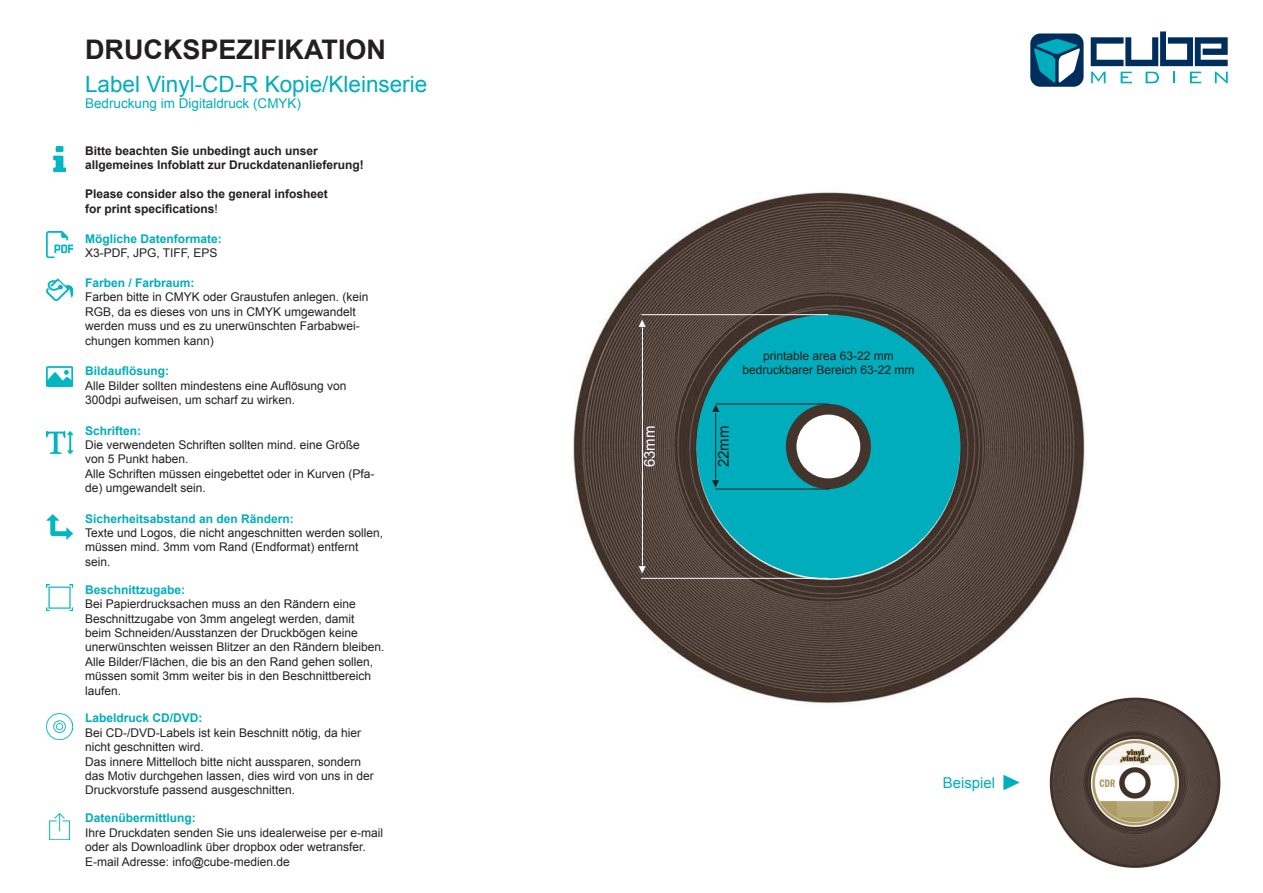
<style>
.page{position:relative;width:1263px;height:893px;background:#fff}
.page>*{position:absolute;margin:0;border:0;box-sizing:border-box;transform-origin:0 0}
.t1{font:700 27px "Arial";color:#231f20}
.t2{font:22.5px "Arial";color:#00adbc}
.t3{font:15px "Arial";color:#00adbc}
.t4{font:15px "Arial";color:#fff}
.t5{font:15px "Arial";color:#231f20}
.t6{font:15px "Minion Pro";color:#fff}
.t7{font:15px "Minion Pro";color:#231f20}
.t8{font:13.5px "Arial";color:#00adbc}
.t9{font:12px/14.4px "Arial";color:#231f20}
.t10{font:700 12px "Arial";color:#00adbc}
.t11{font:700 12px/14.4px "Arial";color:#231f20}
.s1{font-weight:400}
.s2{font-family:"Minion Pro";font-size:33px}
</style>
<div class="page">
<img style="left:573px;top:192px;width:513px;height:512px">
<div style="left:1030px;top:33px;width:53px;height:54px;background:#002e5c;border-radius:10px"></div>
<svg style="left:1034px;top:39px;width:46px;height:44px"></svg>
<svg style="left:1091px;top:31px;width:137px;height:35px"></svg>
<svg style="left:1091px;top:72px;width:14px;height:11px"></svg>
<svg style="left:1120px;top:72px;width:12px;height:11px"></svg>
<svg style="left:1145px;top:72px;width:14px;height:11px"></svg>
<svg style="left:1173px;top:72px;width:2px;height:11px"></svg>
<svg style="left:1190px;top:72px;width:11px;height:11px"></svg>
<svg style="left:1215px;top:72px;width:13px;height:11px"></svg>
<div style="left:696px;top:315px;width:264px;height:263px;background:#00adbc;border-radius:50%"></div>
<div style="left:786px;top:404px;width:85px;height:85px;background:#43352c;border-radius:50%"></div>
<div style="left:796px;top:415px;width:64px;height:63px;background:#fff;border-radius:50%"></div>
<hr style="left:641px;top:314px;width:187px;height:1px;background:#fff">
<hr style="left:716px;top:404px;width:112px;height:1px;background:#231f20">
<hr style="left:716px;top:489px;width:114px;height:1px;background:#231f20">
<hr style="left:641px;top:578px;width:187px;height:1px;background:#fff">
<hr style="left:642px;top:327px;width:1px;height:239px;background:#fff">
<hr style="left:715px;top:413px;width:1px;height:66px;background:#231f20">
<img style="left:47px;top:231px;width:25px;height:26px">
<img style="left:47px;top:514px;width:25px;height:26px">
<img style="left:47px;top:366px;width:25px;height:20px">
<img style="left:47px;top:278px;width:25px;height:23px">
<img style="left:47px;top:714px;width:25px;height:25px">
<img style="left:47px;top:432px;width:25px;height:22px">
<img style="left:47px;top:585px;width:25px;height:25px">
<img style="left:54px;top:146px;width:11px;height:26px">
<img style="left:50px;top:814px;width:19px;height:25px">
<img style="left:1045px;top:693px;width:176px;height:175px">
<h1 class="t1" style="left:85px;top:32px;width:303px">DRUCKSPEZIFIKATION</h1>
<h2 class="t2" style="left:85px;top:69px;width:344px">Label Vinyl-CD-R Kopie/Kleinserie</h2>
<p class="t8" style="left:85px;top:94px;width:218px">Bedruckung im Digitaldruck (CMYK)</p>
<p class="t11" style="left:85px;top:144px;width:280px">Bitte beachten Sie unbedingt auch unser allgemeines Infoblatt zur Druckdatenanlieferung!</p>
<p class="t11" style="left:85px;top:187px;width:244px">Please consider also the general infosheet for print specifications<span class="s1">!</span></p>
<p class="t10" style="left:85px;top:230px;width:138px">Mögliche Datenformate:</p>
<p class="t9" style="left:85px;top:246px;width:134px">X3-PDF, JPG, TIFF, EPS</p>
<p class="t10" style="left:85px;top:275px;width:111px">Farben / Farbraum:</p>
<p class="t9" style="left:85px;top:290px;width:285px">Farben bitte in CMYK oder Graustufen anlegen. (kein RGB, da es dieses von uns in CMYK umgewandelt werden muss und es zu unerwünschten Farbabwei&shy;chungen kommen kann)</p>
<p class="t10" style="left:85px;top:363px;width:85px">Bildauflösung:</p>
<p class="t9" style="left:85px;top:378px;width:263px">Alle Bilder sollten mindestens eine Auflösung von<br>300dpi aufweisen, um scharf zu wirken.</p>
<p class="t10" style="left:85px;top:422px;width:58px">Schriften:</p>
<p class="t9" style="left:85px;top:438px;width:291px">Die verwendeten Schriften sollten mind. eine Größe von 5 Punkt haben.<br>Alle Schriften müssen eingebettet oder in Kurven (Pfa&shy;de) umgewandelt sein.</p>
<p class="t10" style="left:85px;top:510px;width:210px">Sicherheitsabstand an den Rändern:</p>
<p class="t9" style="left:85px;top:526px;width:300px">Texte und Logos, die nicht angeschnitten werden sollen, müssen mind. 3mm vom Rand (Endformat) entfernt sein.</p>
<p class="t10" style="left:85px;top:582px;width:102px">Beschnittzugabe:</p>
<p class="t9" style="left:85px;top:597px;width:301px">Bei Papierdrucksachen muss an den Rändern eine Beschnittzugabe von 3mm angelegt werden, damit<br>beim Schneiden/Ausstanzen der Druckbögen keine unerwünschten weissen Blitzer an den Rändern bleiben.<br>Alle Bilder/Flächen, die bis an den Rand gehen sollen, müssen somit 3mm weiter bis in den Beschnittbereich laufen.</p>
<p class="t10" style="left:85px;top:710px;width:119px">Labeldruck CD/DVD:</p>
<p class="t9" style="left:85px;top:726px;width:290px">Bei CD-/DVD-Labels ist kein Beschnitt nötig, da hier nicht geschnitten wird.<br>Das innere Mittelloch bitte nicht aussparen, sondern das Motiv durchgehen lassen, dies wird von uns in der Druckvorstufe passend ausgeschnitten.</p>
<p class="t10" style="left:85px;top:810px;width:112px">Datenübermittlung:</p>
<p class="t9" style="left:85px;top:825px;width:300px">Ihre Druckdaten senden Sie uns idealerweise per e-mail oder als Downloadlink über dropbox oder wetransfer.<br>E-mail Adresse: info@cube-medien.de</p>
<p class="t6" style="left:631px;top:328px;width:11px;rotate:-90deg">▶</p>
<p class="t7" style="left:705px;top:413px;width:11px;rotate:-90deg">▶</p>
<p class="t4" style="left:640px;top:467px;width:43px;rotate:-90deg">63mm</p>
<p class="t5" style="left:714px;top:467px;width:43px;rotate:-90deg">22mm</p>
<p class="t7" style="left:727px;top:479px;width:11px;rotate:90deg">▶</p>
<p class="t9" style="left:742px;top:349px;width:174px;text-align:center">printable area 63-22 mm bedruckbarer Bereich 63-22 mm</p>
<p class="t6" style="left:653px;top:565px;width:11px;rotate:90deg">▶</p>
<p class="t3" style="left:943px;top:773px;width:80px">Beispiel <span class="s2">▶</span></p>
</div>
